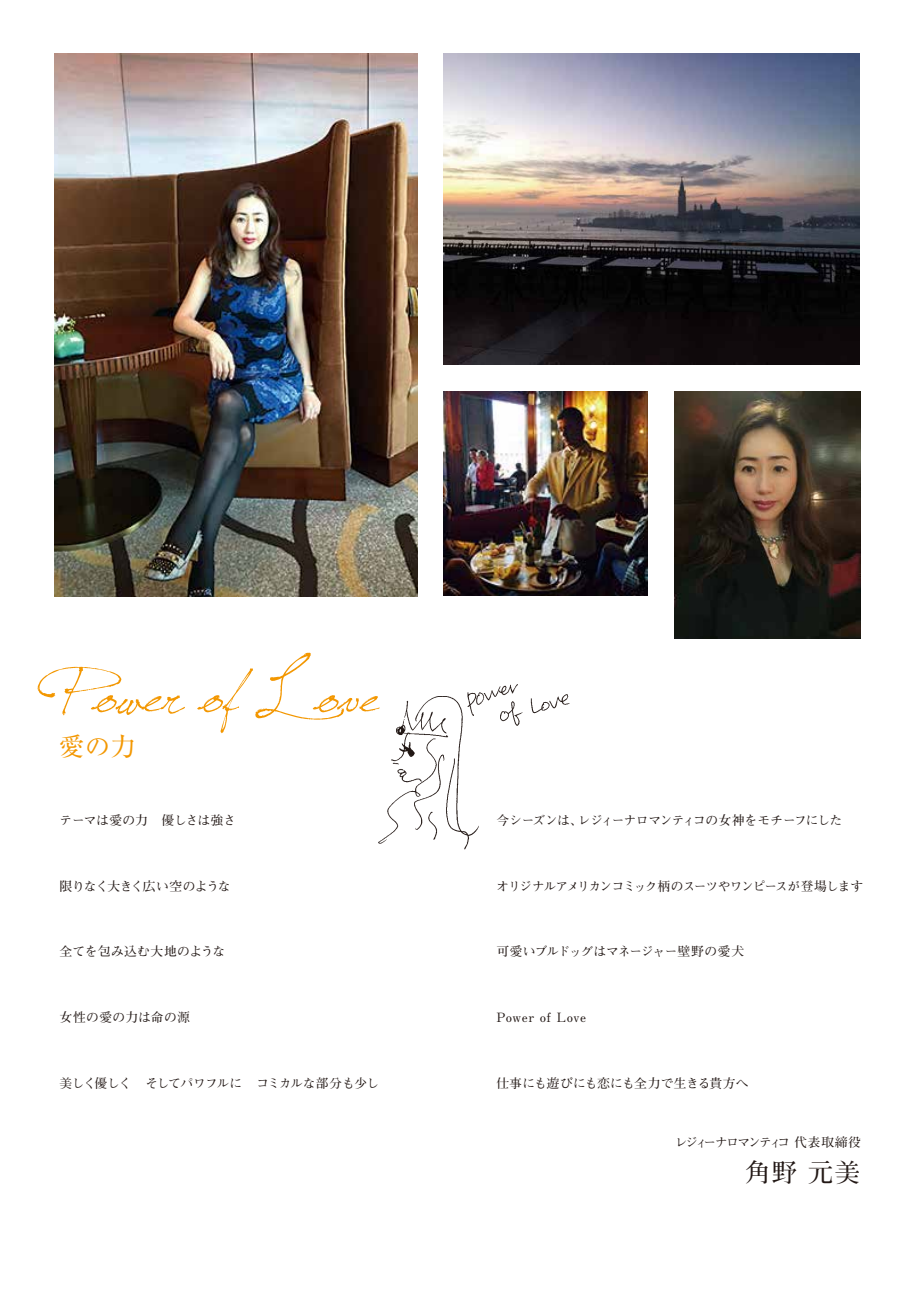
<style>
.page{position:relative;width:911px;height:1290px;background:#fff}
.page>*{position:absolute;margin:0;border:0;box-sizing:border-box;transform-origin:0 0}
.t1{font:62.5px "Jellyka Saint Andrews Queen";color:#f39700}
.t2{font:700 25.5px "Futo Min A101 Pro";color:#221815}
.t3{font:25.5px "Ryumin Pro";color:#f39700}
.t4{font:700 12.75px "Futo Min A101 Pro";letter-spacing:-.04em;color:#221815}
.t5{font:700 12.75px "Futo Min A101 Pro";letter-spacing:-.06em;color:#221815}
.t6{font:700 12.75px "Futo Min A101 Pro";letter-spacing:-.085em;color:#221815}
.t7{font:700 12.75px "Futo Min A101 Pro";letter-spacing:-.01em;color:#221815}
.t8{font:700 12.75px "Futo Min A101 Pro";letter-spacing:-.135em;color:#221815}
.t9{font:700 12.75px "Futo Min A101 Pro";letter-spacing:.02em;color:#221815}
.t10{font:700 12.75px "Futo Min A101 Pro";letter-spacing:.03em;color:#221815}
.t11{font:700 12.75px "Futo Min A101 Pro";letter-spacing:.025em;color:#221815}
</style>
<div class="page">
<img style="left:55px;top:53px;width:362px;height:543px">
<img style="left:675px;top:391px;width:185px;height:247px">
<img style="left:444px;top:53px;width:415px;height:312px">
<img style="left:378px;top:684px;width:192px;height:165px">
<img style="left:443px;top:392px;width:204px;height:204px">
<h1 class="t1" style="left:58px;top:653px;width:321px">Power of Love</h1>
<h2 class="t3" style="left:59px;top:726px;width:79px">愛の力</h2>
<p class="t4" style="left:60px;top:810px;width:178px">テーマは愛の力　優しさは強さ</p>
<p class="t4" style="left:496px;top:810px;width:347px">今シーズンは、レジィーナロマンティコの女神をモチーフにした</p>
<p class="t5" style="left:60px;top:876px;width:172px">限りなく大きく広い空のような</p>
<p class="t6" style="left:496px;top:876px;width:368px">オリジナルアメリカンコミック柄のスーツやワンピースが登場します</p>
<p class="t9" style="left:60px;top:942px;width:167px">全てを包み込む大地のような</p>
<p class="t4" style="left:496px;top:942px;width:249px">可愛いブルドッグはマネージャー壁野の愛犬</p>
<p class="t11" style="left:60px;top:1007px;width:132px">女性の愛の力は命の源</p>
<p class="t10" style="left:496px;top:1007px;width:91px">Power of Love</p>
<p class="t5" style="left:60px;top:1073px;width:321px">美しく優しく　そしてパワフルに　コミカルな部分も少し</p>
<p class="t7" style="left:496px;top:1073px;width:253px">仕事にも遊びにも恋にも全力で生きる貴方へ</p>
<p class="t8" style="left:675px;top:1132px;width:187px">レジィーナロマンティコ 代表取締役</p>
<h2 class="t2" style="left:744px;top:1152px;width:117px">角野 元美</h2>
</div>
